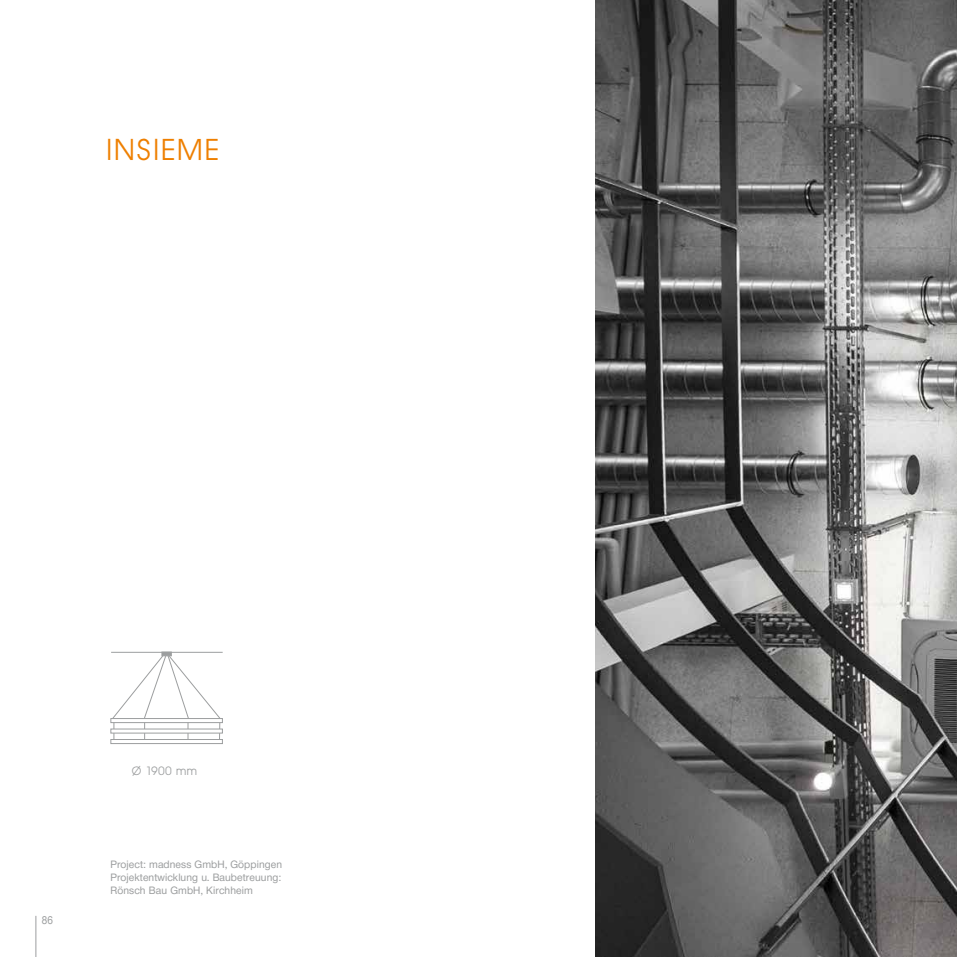
<style>
.page{position:relative;width:957px;height:957px;background:#fff}
.page>*{position:absolute;margin:0;border:0;box-sizing:border-box;transform-origin:0 0}
.t1{font:30px "Avant Garde Two BQ";letter-spacing:.07em;color:#ee7f00}
.t2{font:12px "Avant Garde Two BQ";letter-spacing:.02em;color:#9c9e9f}
.t3{font:11.25px "Neue Helvetica BQ";color:#9c9e9f;scale:.9 1}
.t4{font:10.5px/12.6px "Neue Helvetica BQ";letter-spacing:.01em;color:#9c9e9f;text-align:justify}
</style>
<div class="page">
<hr style="left:36px;top:916px;width:1px;height:41px;background:#9c9e9f">
<img style="left:595px;top:0;width:362px;height:957px">
<svg style="left:162px;top:651px;width:10px;height:4px"></svg>
<svg style="left:112px;top:655px;width:109px;height:84px"></svg>
<svg style="left:110px;top:739px;width:113px;height:5px"></svg>
<hr style="left:111px;top:652px;width:112px;height:1px;background:#9c9e9f">
<svg style="left:110px;top:728px;width:113px;height:5px"></svg>
<svg style="left:110px;top:718px;width:113px;height:5px"></svg>
<h1 class="t1" style="left:106px;top:134px;width:114px">INSIEME</h1>
<p class="t3" style="left:42px;top:912px;width:14px">86</p>
<p class="t2" style="left:132px;top:764px;width:67px">Ø 1900 mm</p>
<p class="t4" style="left:111px;top:858px;width:173px">Project: madness GmbH, Göppingen Projektentwicklung u. Baubetreuung:<br>Rönsch Bau GmbH, Kirchheim</p>
</div>
